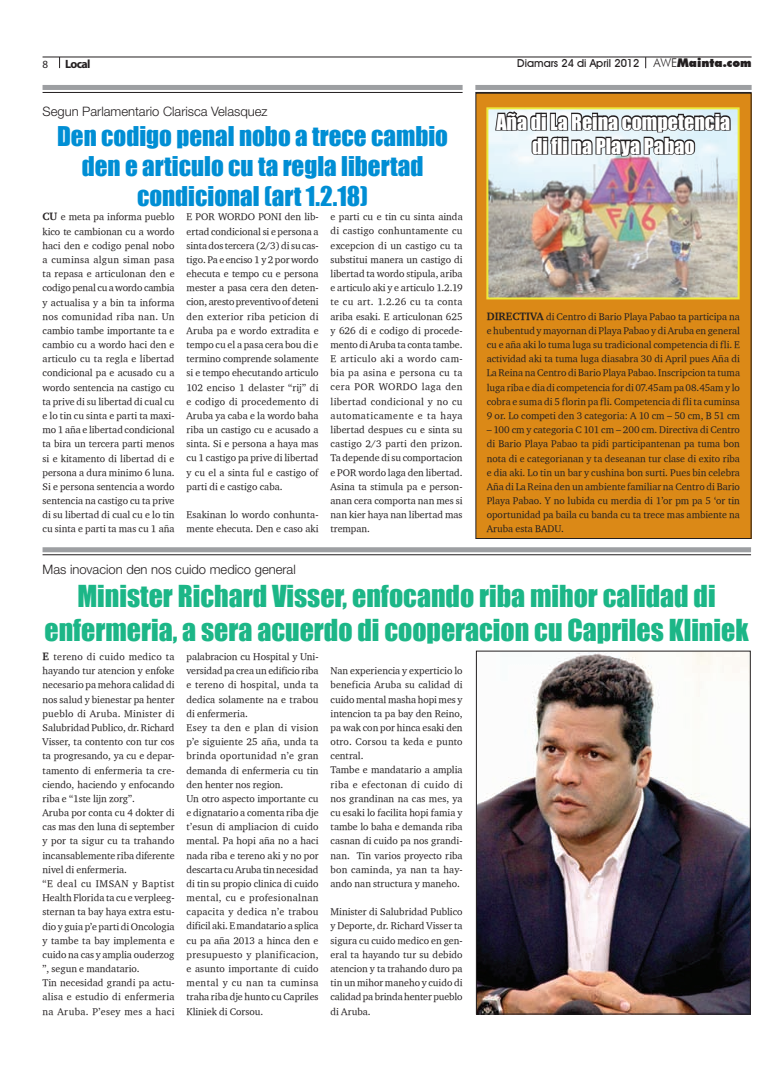
<style>
.page{position:relative;width:780px;height:1078px;background:#fff}
.page>*{position:absolute;margin:0;border:0;box-sizing:border-box;transform-origin:0 0}
.t1{font:27.8px/33.4px "Impact";color:#1cb687;text-align:center}
.t2{font:25px/30px "Impact";color:#008ed4;text-align:center}
.t3{font:20px/24px "Impact";color:#fff;text-align:center}
.t4{font:300 13px "Helvetica Neue LT Std";color:#231f20}
.t5{font:700 12px "Myriad Pro";letter-spacing:-.06em;color:#231f20}
.t6{font:500 11px "Avant Garde IT Cby BT";color:#231f20}
.t7{font:11px "Myriad Pro";color:#231f20}
.t8{font:10px/14.2px "Charter ITCTT";color:#231f20;text-align:justify}
.s1{font-family:"Futura BT";font-weight:300;font-size:12px}
.s2{font-family:"Futura BT";font-weight:900;font-size:12px}
.s3{font-family:"Charter Bd ITCTT Bold";font-size:11px}
</style>
<div class="page">
<hr style="left:43px;top:57px;width:708px;height:1px;background:#231f20">
<div style="left:43px;top:85px;width:419px;height:5px;background:#9d9fa2"></div>
<hr style="left:43px;top:92px;width:419px;height:1px;background:#231f20">
<div style="left:475px;top:85px;width:276px;height:5px;background:#9d9fa2"></div>
<hr style="left:475px;top:92px;width:276px;height:1px;background:#231f20">
<div style="left:43px;top:547px;width:708px;height:5px;background:#9d9fa2"></div>
<hr style="left:43px;top:554px;width:708px;height:1px;background:#231f20">
<img style="left:478px;top:652px;width:270px;height:360px">
<div style="left:476px;top:650px;width:274px;height:364px;border:1px solid #231f20"></div>
<div style="left:476px;top:93px;width:275px;height:445px;background:#db8917"></div>
<div style="left:475px;top:93px;width:276px;height:446px;border:1px solid #231f20"></div>
<img style="left:489px;top:110px;width:247px;height:186px">
<div style="left:486px;top:107px;width:253px;height:192px;border:2px solid #ece93e"></div>
<svg style="left:494px;top:107px;width:237px;height:60px"></svg>
<p class="t7" style="left:43px;top:57px;width:7px">8</p>
<p class="t5" style="left:65px;top:56px;width:27px">Local</p>
<p class="t6" style="left:517px;top:57px;width:236px">Diamars 24 di April 2012 <span class="s1">AWE</span><span class="s2">Mainta.com</span></p>
<h3 class="t4" style="left:43px;top:104px;width:226px">Segun Parlamentario Clarisca Velasquez</h3>
<h2 class="t2" style="left:57px;top:121px;width:392px">Den codigo penal nobo a trece cambio den e articulo cu ta regla libertad condicional (art 1.2.18)</h2>
<p class="t8" style="left:43px;top:210px;width:134px"><span class="s3">CU</span> e meta pa informa pueblo kico te cambionan cu a wordo haci den e codigo penal nobo a cuminsa algun siman pasa ta repasa e articulonan den e codigo penal cu a wordo cambia y actualisa y a bin ta informa nos comunidad riba nan. Un cambio tambe importante ta e cambio cu a wordo haci den e articulo cu ta regla e libertad condicional pa e acusado cu a wordo sentencia na castigo cu ta prive di su libertad di cual cu e lo tin cu sinta e parti ta maxi&shy;mo 1 aña e libertad condicional ta bira un tercera parti menos si e kitamento di libertad di e persona a dura minimo 6 luna.<br>Si e persona sentencia a wordo sentencia na castigo cu ta prive di su libertad di cual cu e lo tin cu sinta e parti ta mas cu 1 aña</p>
<p class="t8" style="left:186px;top:209px;width:134px">E POR WORDO PONI den lib&shy;ertad condicional si e persona a sinta dos tercera (2/3) di su cas&shy;tigo. Pa e enciso 1 y 2 por wordo ehecuta e tempo cu e persona mester a pasa cera den deten&shy;cion, aresto preventivo of deteni den exterior riba peticion di Aruba pa e wordo extradita e tempo cu el a pasa cera bou di e termino comprende solamente si e tempo ehecutando articulo 102 enciso 1 delaster “rij” di e codigo di procedemento di Aruba ya caba e la wordo baha riba un castigo cu e acusado a sinta. Si e persona a haya mas cu 1 castigo pa prive di libertad y cu el a sinta ful e castigo of parti di e castigo caba.</p>
<p class="t8" style="left:186px;top:507px;width:133px">Esakinan lo wordo conhunta&shy;mente ehecuta. Den e caso aki</p>
<p class="t8" style="left:330px;top:209px;width:134px">e parti cu e tin cu sinta ainda di castigo conhuntamente cu excepcion di un castigo cu ta substitui manera un castigo di libertad ta wordo stipula, ariba e articulo aki y e articulo 1.2.19 te cu art. 1.2.26 cu ta conta ariba esaki. E articulonan 625 y 626 di e codigo di procede&shy;mento di Aruba ta conta tambe.<br>E articulo aki a wordo cam&shy;bia pa asina e persona cu ta cera POR WORDO laga den libertad condicional y no cu automaticamente e ta haya libertad despues cu e sinta su castigo 2/3 parti den prizon.<br>Ta depende di su comportacion e POR wordo laga den libertad.<br>Asina ta stimula pa e person&shy;anan cera comporta nan mes si nan kier haya nan libertad mas trempan.</p>
<h3 class="t3" style="left:496px;top:109px;width:235px">Aña di La Reina competencia di fli na Playa Pabao</h3>
<p class="t8" style="left:486px;top:309px;width:255px"><span class="s3">DIRECTIVA</span> di Centro di Bario Playa Pabao ta participa na e hubentud y mayornan di Playa Pabao y di Aruba en general cu e aña aki lo tuma luga su tradicional competencia di fli. E actividad aki ta tuma luga diasabra 30 di April pues Aña di La Reina na Centro di Bario Playa Pabao. Inscripcion ta tuma luga riba e dia di competencia for di 07.45am pa 08.45am y lo cobra e suma di 5 florin pa fli. Competencia di fli ta cuminsa 9 or. Lo competi den 3 categoria: A 10 cm – 50 cm, B 51 cm</p>
<p class="t8" style="left:486px;top:422px;width:255px">– 100 cm y categoria C 101 cm – 200 cm. Directiva di Centro di Bario Playa Pabao ta pidi participantenan pa tuma bon nota di e categorianan y ta deseanan tur clase di exito riba e dia aki. Lo tin un bar y cushina bon surti. Pues bin celebra Aña di La Reina den un ambiente familiar na Centro di Bario Playa Pabao. Y no lubida cu merdia di 1’or pm pa 5 ‘or tin oportunidad pa baila cu banda cu ta trece mas ambiente na Aruba esta BADU.</p>
<h3 class="t4" style="left:43px;top:561px;width:255px">Mas inovacion den nos cuido medico general</h3>
<h1 class="t1" style="left:44px;top:578px;width:705px">Minister Richard Visser, enfocando riba mihor calidad di enfermeria, a sera acuerdo di cooperacion cu Capriles Kliniek</h1>
<p class="t8" style="left:43px;top:649px;width:134px;text-align:left"><span class="s3">E</span> tereno di cuido medico ta hayando tur atencion y enfoke necesario pa mehora calidad di nos salud y bienestar pa henter pueblo di Aruba. Minister di<br>Salubridad Publico, dr. Richard<br>Visser, ta contento con tur cos ta progresando, ya cu e depar&shy;tamento di enfermeria ta cre&shy;ciendo, haciendo y enfocando riba e “1ste lijn zorg”.<br>Aruba por conta cu 4 dokter di cas mas den luna di september y por ta sigur cu ta trahando incansablemente riba diferente nivel di enfermeria.<br>“E deal cu IMSAN y Baptist<br>Health Florida ta cu e verpleeg&shy;sternan ta bay haya extra estu&shy;dio y guia p’e parti di Oncologia y tambe ta bay implementa e cuido na cas y amplia ouderzog ”, segun e mandatario.<br>Tin necesidad grandi pa actu&shy;alisa e estudio di enfermeria na Aruba. P’esey mes a haci</p>
<p class="t8" style="left:186px;top:649px;width:134px;text-align:left">palabracion cu Hospital y Uni&shy;versidad pa crea un edificio riba e tereno di hospital, unda ta dedica solamente na e trabou di enfermeria.<br>Esey ta den e plan di vision p’e siguiente 25 aña, unda ta brinda oportunidad n’e gran demanda di enfermeria cu tin den henter nos region.<br>Un otro aspecto importante cu e dignatario a comenta riba dje t’esun di ampliacion di cuido mental. Pa hopi aña no a haci nada riba e tereno aki y no por descarta cu Aruba tin necesidad di tin su propio clinica di cuido mental, cu e profesionalnan capacita y dedica n’e trabou dificil aki. E mandatario a splica cu pa aña 2013 a hinca den e presupuesto y planificacion, e asunto importante di cuido mental y cu nan ta cuminsa traha riba dje hunto cu Capriles<br>Kliniek di Corsou.</p>
<p class="t8" style="left:330px;top:663px;width:134px;text-align:left">Nan experiencia y experticio lo beneficia Aruba su calidad di cuido mental masha hopi mes y intencion ta pa bay den Reino, pa wak con por hinca esaki den otro. Corsou ta keda e punto central.<br>Tambe e mandatario a amplia riba e efectonan di cuido di nos grandinan na cas mes, ya cu esaki lo facilita hopi famia y tambe lo baha e demanda riba casnan di cuido pa nos grandi&shy;nan. Tin varios proyecto riba bon caminda, ya nan ta hay&shy;ando nan structura y maneho.</p>
<p class="t8" style="left:330px;top:904px;width:133px">Minister di Salubridad Publico y Deporte, dr. Richard Visser ta sigura cu cuido medico en gen&shy;eral ta hayando tur su debido atencion y ta trahando duro pa tin un mihor maneho y cuido di calidad pa brinda henter pueblo di Aruba.</p>
</div>
